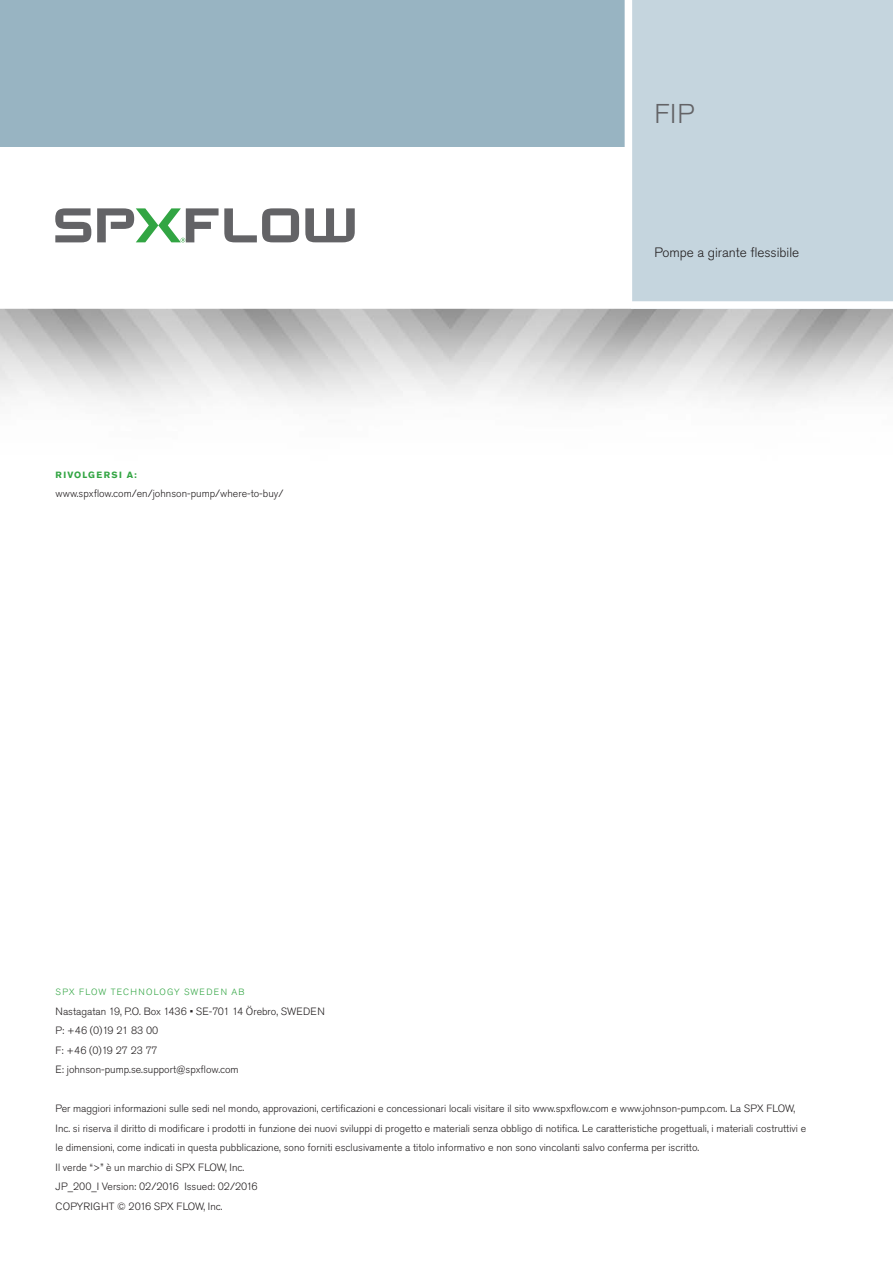
<style>
.page{position:relative;width:893px;height:1263px;background:#fff}
.page>*{position:absolute;margin:0;border:0;box-sizing:border-box;transform-origin:0 0}
.Back_Cover_Corner_He{font:300 27px "Akzidenz Grotesk Pro";color:#636366}
.Sub-Headline_Seconda{font:300 13.5px "Akzidenz Grotesk Pro";color:#231f20}
.Legal_Disclaimer{font:300 10.5px/19.5px "Akzidenz Grotesk Pro";color:#231f20}
.Back_Cover_Contact_I{font:300 10.5px "Akzidenz Grotesk Pro";color:#231f20}
.Back_Cover_Sub-Headl{font:300 9px "Akzidenz Grotesk Pro";letter-spacing:.13em;color:#32a543}
.Back_Cover_Sub-Headl-2{font:700 9px "Akzidenz Grotesk Pro";letter-spacing:.16em;color:#32a543}
</style>
<div class="page">
<svg style="left:55px;top:208px;width:36px;height:34px"></svg>
<svg style="left:305px;top:208px;width:50px;height:34px"></svg>
<svg style="left:97px;top:208px;width:202px;height:34px"></svg>
<div style="left:0;top:0;width:630px;height:146px;background:#98b4c2"></div>
<div style="left:631px;top:0;width:262px;height:308px;background:#c5d5de"></div>
<div style="left:0;top:301px;width:893px;height:8px;background:#fff"></div>
<div style="left:625px;top:0;width:7px;height:306px;background:#fff"></div>
<p class="Back_Cover_Corner_He" style="left:655px;top:96px;width:41px">FIP</p>
<p class="Back_Cover_Sub-Headl-2" style="left:56px;top:469px;width:83px">RIVOLGERSI A:</p>
<p class="Back_Cover_Contact_I" style="left:56px;top:487px;width:229px">www.spxflow.com/en/johnson-pump/where-to-buy/</p>
<p class="Sub-Headline_Seconda" style="left:655px;top:243px;width:146px">Pompe a girante flessibile</p>
<p class="Back_Cover_Sub-Headl" style="left:56px;top:986px;width:190px">SPX FLOW TECHNOLOGY SWEDEN AB</p>
<p class="Back_Cover_Contact_I" style="left:56px;top:1004px;width:271px">Nastagatan 19, P.O. Box 1436 • SE-701 14 Örebro, SWEDEN</p>
<p class="Back_Cover_Contact_I" style="left:56px;top:1024px;width:104px">P: +46 (0)19 21 83 00</p>
<p class="Back_Cover_Contact_I" style="left:56px;top:1043px;width:103px">F: +46 (0)19 27 23 77</p>
<p class="Back_Cover_Contact_I" style="left:56px;top:1063px;width:185px">E: johnson-pump.se.support@spxflow.com</p>
<p class="Legal_Disclaimer" style="left:56px;top:1099px;width:752px">Per maggiori informazioni sulle sedi nel mondo, approvazioni, certificazioni e concessionari locali visitare il sito www.spxflow.com e www.johnson-pump.com. La SPX FLOW,<br>Inc. si riserva il diritto di modificare i prodotti in funzione dei nuovi sviluppi di progetto e materiali senza obbligo di notifica. Le caratteristiche progettuali, i materiali costruttivi e le dimensioni, come indicati in questa pubblicazione, sono forniti esclusivamente a titolo informativo e non sono vincolanti salvo conferma per iscritto.</p>
<p class="Legal_Disclaimer" style="left:56px;top:1157px;width:190px">Il verde “&gt;” è un marchio di SPX FLOW, Inc.</p>
<p class="Legal_Disclaimer" style="left:56px;top:1177px;width:204px">JP_200_I Version: 02/2016 Issued: 02/2016</p>
<p class="Legal_Disclaimer" style="left:56px;top:1196px;width:169px">COPYRIGHT © 2016 SPX FLOW, Inc.</p>
</div>
